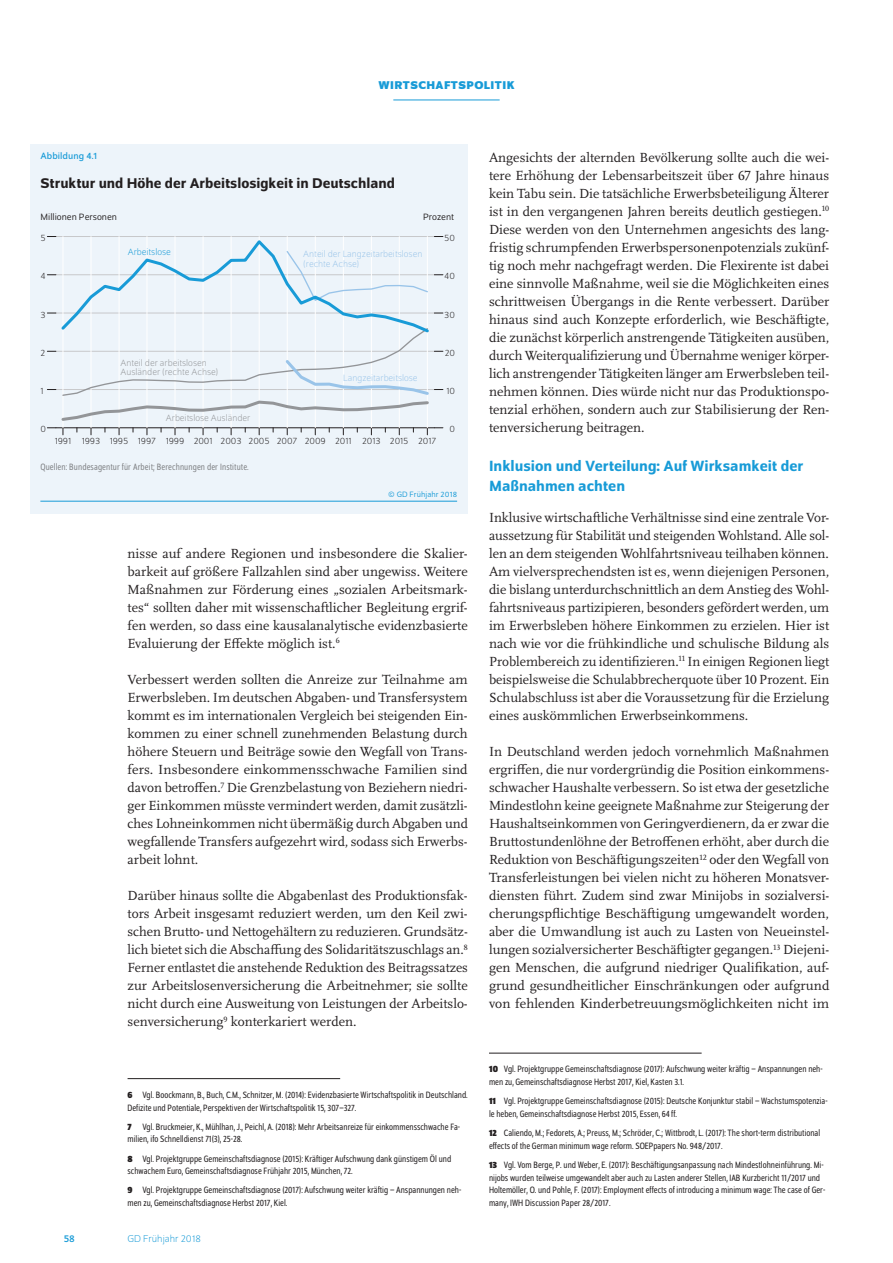
<style>
.page{position:relative;width:893px;height:1263px;background:#fff}
.page>*{position:absolute;margin:0;border:0;box-sizing:border-box;transform-origin:0 0}
.t1{font:500 15.75px/19.5px "Schumpeter";color:#189bd7}
.t2{font:500 15px "Schumpeter";color:#231f20}
.t3{font:13.8px/18px "Scala Pro";color:#231f20;text-align:justify}
.t4{font:700 12px "Schumpeter";color:#189bd7}
.t5{font:300 10.5px "Schumpeter";color:#189bd7}
.t6{font:10.5px "Schumpeter";color:#189bd7}
.t7{font:semi-condensed 9.75px/12.8px "Schumpeter Blond";color:#231f20}
.t8{font:300 9.75px "Schumpeter";color:#231f20}
.t9{font:300 9.75px/9.8px "Schumpeter";color:#939598}
.t10{font:300 9.75px/9.8px "Schumpeter";color:#99c4e9}
.t11{font:semi-condensed 9.75px "Schumpeter Blond";letter-spacing:.01em;color:#808285}
.t12{font:9.75px "Schumpeter Blond";color:#231f20}
.t13{font:9.75px "Schumpeter";letter-spacing:.01em;color:#189bd7}
.t14{font:300 9.75px "Schumpeter";letter-spacing:-.005em;color:#189bd7}
.t15{font:8.25px "Schumpeter Blond";letter-spacing:.01em;color:#189bd7}
.s1{font-family:"Schumpeter";font-weight:700}
</style>
<div class="page">
<hr style="left:393px;top:100px;width:107px;height:1px;background:#189bd7">
<hr style="left:128px;top:1078px;width:212px;height:1px;background:#231f20">
<hr style="left:489px;top:1053px;width:213px;height:1px;background:#231f20">
<div style="left:30px;top:144px;width:438px;height:369px;background:#edf4fa"></div>
<svg style="left:47px;top:236px;width:396px;height:199px"></svg>
<hr style="left:40px;top:501px;width:417px;height:1px;background:#189bd7">
<p class="t4" style="left:378px;top:79px;width:21px">WIRTSCHAFTSPOLITIK</p>
<p class="t13" style="left:40px;top:151px;width:58px">Abbildung 4.1</p>
<p class="t2" style="left:40px;top:175px;width:356px">Struktur und Höhe der Arbeitslosigkeit in Deutschland</p>
<p class="t12" style="left:41px;top:212px;width:78px">Millionen Personen</p>
<p class="t12" style="left:423px;top:212px;width:32px">Prozent</p>
<p class="t8" style="left:41px;top:233px;width:7px">5</p>
<p class="t8" style="left:444px;top:233px;width:12px">50</p>
<p class="t14" style="left:128px;top:247px;width:45px">Arbeitslose</p>
<p class="t10" style="left:303px;top:250px;width:121px">Anteil der Langzeitarbeitslosen (rechte Achse)</p>
<p class="t8" style="left:41px;top:272px;width:7px">4</p>
<p class="t8" style="left:444px;top:272px;width:12px">40</p>
<p class="t8" style="left:41px;top:310px;width:7px">3</p>
<p class="t8" style="left:444px;top:310px;width:12px">30</p>
<p class="t8" style="left:41px;top:348px;width:6px">2</p>
<p class="t8" style="left:41px;top:386px;width:5px">1</p>
<p class="t8" style="left:41px;top:425px;width:7px">0</p>
<p class="t9" style="left:120px;top:358px;width:99px">Anteil der arbeitslosen<br>Ausländer (rechte Achse)</p>
<p class="t9" style="left:166px;top:414px;width:86px">Arbeitslose Ausländer</p>
<p class="t10" style="left:343px;top:374px;width:76px">Langzeitarbeitslose</p>
<p class="t8" style="left:55px;top:436px;width:383px">1991 1993 1995 1997 1999 2001 2003 2005 2007 2009 2011 2013 2015 2017</p>
<p class="t11" style="left:40px;top:462px;width:210px">Quellen: Bundesagentur für Arbeit; Berechnungen der Institute.</p>
<p class="t8" style="left:445px;top:348px;width:12px">20</p>
<p class="t8" style="left:446px;top:386px;width:10px">10</p>
<p class="t8" style="left:449px;top:425px;width:7px">0</p>
<p class="t15" style="left:388px;top:490px;width:70px">© GD Frühjahr 2018</p>
<p class="t3" style="left:128px;top:544px;width:342px">nisse auf andere Regionen und insbesondere die Skalier&shy;barkeit auf größere Fallzahlen sind aber ungewiss. Weitere Maßnahmen zur Förderung eines „sozialen Arbeitsmark&shy;tes“ sollten daher mit wissenschaftlicher Begleitung ergrif&shy;fen werden, so dass eine kausalanalytische evidenzbasierte Evaluierung der Effekte möglich ist.<sup>6</sup></p>
<p class="t3" style="left:128px;top:670px;width:342px">Verbessert werden sollten die Anreize zur Teilnahme am Erwerbsleben. Im deutschen Abgaben- und Transfersystem kommt es im internationalen Vergleich bei steigenden Ein&shy;kommen zu einer schnell zunehmenden Belastung durch höhere Steuern und Beiträge sowie den Wegfall von Trans&shy;fers. Insbesondere einkommensschwache Familien sind davon betroffen.<sup>7</sup> Die Grenzbelastung von Beziehern niedri&shy;ger Einkommen müsste vermindert werden, damit zusätzli&shy;ches Lohneinkommen nicht übermäßig durch Abgaben und wegfallende Transfers aufgezehrt wird, sodass sich Erwerbs&shy;arbeit lohnt.</p>
<p class="t3" style="left:128px;top:886px;width:342px">Darüber hinaus sollte die Abgabenlast des Produktionsfak&shy;tors Arbeit insgesamt reduziert werden, um den Keil zwi&shy;schen Brutto- und Nettogehältern zu reduzieren. Grundsätz&shy;lich bietet sich die Abschaffung des Solidaritätszuschlags an.<sup>8<br></sup>Ferner entlastet die anstehende Reduktion des Beitragssatzes zur Arbeitslosenversicherung die Arbeitnehmer; sie sollte nicht durch eine Ausweitung von Leistungen der Arbeitslo&shy;senversicherung<sup>9</sup> konterkariert werden.</p>
<p class="t7" style="left:128px;top:1088px;width:342px"><span class="s1">6</span> Vgl. Boockmann, B., Buch, C.M., Schnitzer, M. (2014): Evidenzbasierte Wirtschaftspolitik in Deutschland.<br>Defizite und Potentiale, Perspektiven der Wirtschaftspolitik 15, 307–327.</p>
<p class="t7" style="left:128px;top:1120px;width:334px"><span class="s1">7</span> Vgl. Bruckmeier, K., Mühlhan, J., Peichl, A. (2018): Mehr Arbeitsanreize für einkommensschwache Fa&shy;milien, ifo Schnelldienst 71(3), 25-28.</p>
<p class="t7" style="left:128px;top:1152px;width:325px"><span class="s1">8</span> Vgl. Projektgruppe Gemeinschaftsdiagnose (2015): Kräftiger Aufschwung dank günstigem Öl und schwachem Euro, Gemeinschaftsdiagnose Frühjahr 2015, München, 72.</p>
<p class="t7" style="left:128px;top:1184px;width:335px"><span class="s1">9</span> Vgl. Projektgruppe Gemeinschaftsdiagnose (2017): Aufschwung weiter kräftig – Anspannungen neh&shy;men zu, Gemeinschaftsdiagnose Herbst 2017, Kiel.</p>
<p class="t6" style="left:64px;top:1233px;width:13px">58</p>
<p class="t5" style="left:128px;top:1234px;width:75px">GD Frühjahr 2018</p>
<p class="t3" style="left:489px;top:148px;width:342px">Angesichts der alternden Bevölkerung sollte auch die wei&shy;tere Erhöhung der Lebensarbeitszeit über 67 Jahre hinaus kein Tabu sein. Die tatsächliche Erwerbsbeteiligung Älterer ist in den vergangenen Jahren bereits deutlich gestiegen.<sup>10<br></sup>Diese werden von den Unternehmen angesichts des lang&shy;fristig schrumpfenden Erwerbspersonenpotenzials zukünf&shy;tig noch mehr nachgefragt werden. Die Flexirente ist dabei eine sinnvolle Maßnahme, weil sie die Möglichkeiten eines schrittweisen Übergangs in die Rente verbessert. Darüber hinaus sind auch Konzepte erforderlich, wie Beschäftigte, die zunächst körperlich anstrengende Tätigkeiten ausüben, durch Weiterqualifizierung und Übernahme weniger körper&shy;lich anstrengender Tätigkeiten länger am Erwerbsleben teil&shy;nehmen können. Dies würde nicht nur das Produktionspo&shy;tenzial erhöhen, sondern auch zur Stabilisierung der Ren&shy;tenversicherung beitragen.</p>
<p class="t1" style="left:489px;top:456px;width:316px">Inklusion und Verteilung: Auf Wirksamkeit der<br>Maßnahmen achten</p>
<p class="t3" style="left:489px;top:508px;width:342px">Inklusive wirtschaftliche Verhältnisse sind eine zentrale Vor&shy;aussetzung für Stabilität und steigenden Wohlstand. Alle sol&shy;len an dem steigenden Wohlfahrtsniveau teilhaben können.<br>Am vielversprechendsten ist es, wenn diejenigen Personen, die bislang unterdurchschnittlich an dem Anstieg des Wohl&shy;fahrtsniveaus partizipieren, besonders gefördert werden, um im Erwerbsleben höhere Einkommen zu erzielen. Hier ist nach wie vor die frühkindliche und schulische Bildung als Problembereich zu identifizieren.<sup>11</sup> In einigen Regionen liegt beispielsweise die Schulabbrecherquote über 10 Prozent. Ein Schulabschluss ist aber die Voraussetzung für die Erzielung eines auskömmlichen Erwerbseinkommens.</p>
<p class="t3" style="left:489px;top:742px;width:342px">In Deutschland werden jedoch vornehmlich Maßnahmen ergriffen, die nur vordergründig die Position einkommens&shy;schwacher Haushalte verbessern. So ist etwa der gesetzliche Mindestlohn keine geeignete Maßnahme zur Steigerung der Haushaltseinkommen von Geringverdienern, da er zwar die Bruttostundenlöhne der Betroffenen erhöht, aber durch die Reduktion von Beschäftigungszeiten<sup>12</sup> oder den Wegfall von Transferleistungen bei vielen nicht zu höheren Monatsver&shy;diensten führt. Zudem sind zwar Minijobs in sozialversi&shy;cherungspflichtige Beschäftigung umgewandelt worden, aber die Umwandlung ist auch zu Lasten von Neueinstel&shy;lungen sozialversicherter Beschäftigter gegangen.<sup>13</sup> Diejeni&shy;gen Menschen, die aufgrund niedriger Qualifikation, auf&shy;grund gesundheitlicher Einschränkungen oder aufgrund von fehlenden Kinderbetreuungsmöglichkeiten nicht im</p>
<p class="t7" style="left:489px;top:1063px;width:335px"><span class="s1">10</span> Vgl. Projektgruppe Gemeinschaftsdiagnose (2017): Aufschwung weiter kräftig – Anspannungen neh&shy;men zu, Gemeinschaftsdiagnose Herbst 2017, Kiel, Kasten 3.1.</p>
<p class="t7" style="left:489px;top:1095px;width:340px"><span class="s1">11</span> Vgl. Projektgruppe Gemeinschaftsdiagnose (2015): Deutsche Konjunktur stabil – Wachstumspotenzia&shy;le heben, Gemeinschaftsdiagnose Herbst 2015, Essen, 64 ff.</p>
<p class="t7" style="left:489px;top:1127px;width:333px"><span class="s1">12</span> Caliendo, M.; Fedorets, A.; Preuss, M.; Schröder, C.; Wittbrodt, L. (2017): The short-term distributional effects of the German minimum wage reform. SOEPpapers No. 948/2017.</p>
<p class="t7" style="left:489px;top:1159px;width:338px"><span class="s1">13</span> Vgl. Vom Berge, P. und Weber, E. (2017): Beschäftigungsanpassung nach Mindestlohneinführung. Mi&shy;nijobs wurden teilweise umgewandelt aber auch zu Lasten anderer Stellen, IAB Kurzbericht 11/2017 und Holtemöller, O. und Pohle, F. (2017): Employment effects of introducing a minimum wage: The case of Ger&shy;many, IWH Discussion Paper 28/2017.</p>
</div>
